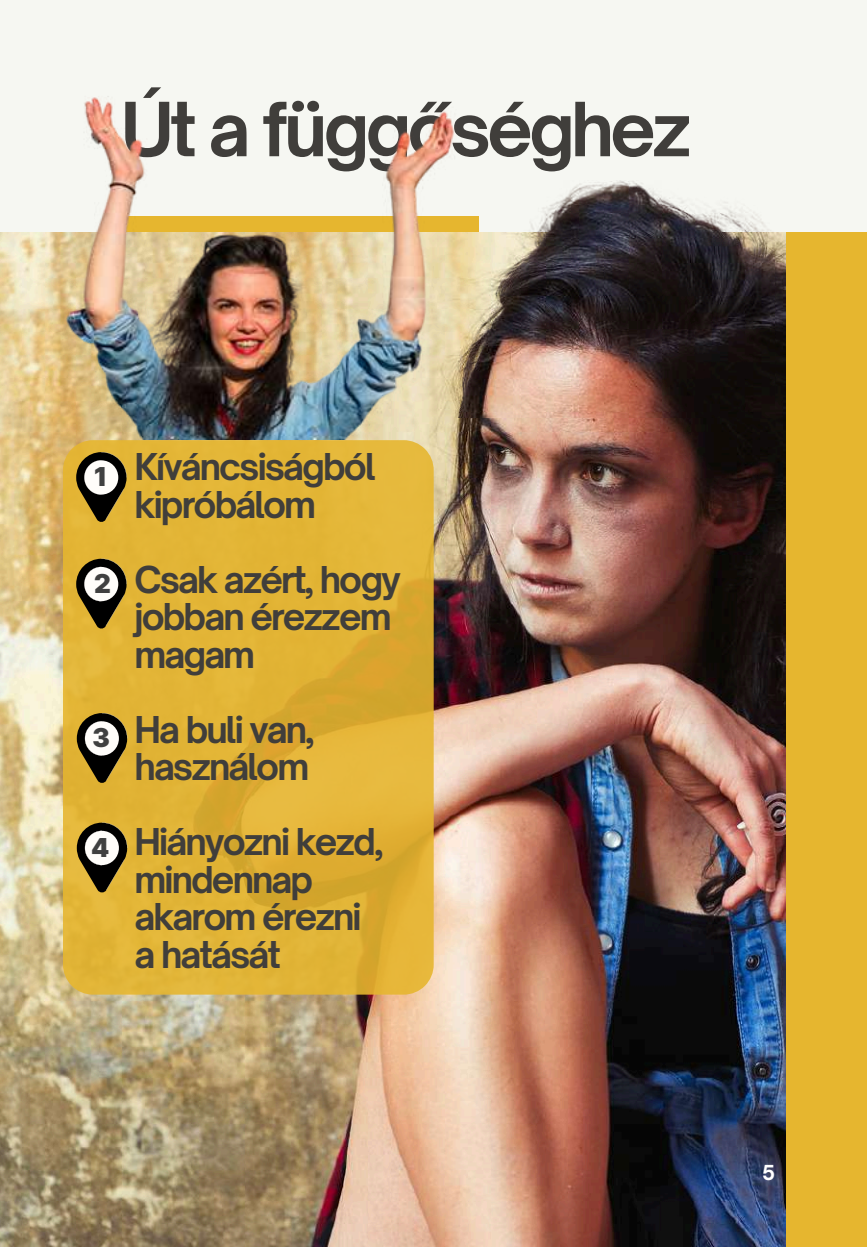
<style>
.page{position:relative;width:867px;height:1247px;background:#fff}
.page>*{position:absolute;margin:0;border:0;box-sizing:border-box;transform-origin:0 0}
.t1{font:700 71.4px "Open Sauce One";letter-spacing:-.055em;color:#403e3b}
.t2{font:700 35.4px/37.6px "Open Sauce One";letter-spacing:-.055em;color:#403e3b}
.t3{font:900 26px "Inter";color:#404040}
.t4{font:700 19.8px "Open Sauce One";color:#fff}
</style>
<div class="page">
<div style="left:0;top:0;width:867px;height:1246px;background:#f6f7f2"></div>
<div style="left:786px;top:233px;width:81px;height:1013px;background:#e6b62f"></div>
<img style="left:0;top:233px;width:785px;height:1013px">
<img style="left:473px;top:181px;width:301px;height:237px">
<img style="left:31px;top:96px;width:442px;height:343px">
<svg style="left:63px;top:440px;width:371px;height:554px;background:#e1b236"></svg>
<svg style="left:76px;top:452px;width:51px;height:71px"></svg>
<svg style="left:76px;top:558px;width:51px;height:71px"></svg>
<svg style="left:77px;top:713px;width:50px;height:70px"></svg>
<svg style="left:77px;top:822px;width:50px;height:71px"></svg>
<h1 class="t1" style="left:121px;top:85px;width:572px">Út a függőséghez</h1>
<p class="t3" style="left:94px;top:461px;width:15px">1</p>
<p class="t3" style="left:94px;top:568px;width:18px">2</p>
<p class="t3" style="left:93px;top:722px;width:19px">3</p>
<p class="t3" style="left:91px;top:831px;width:20px">4</p>
<p class="t2" style="left:135px;top:448px;width:243px">Kíváncsiságból kipróbálom</p>
<p class="t2" style="left:135px;top:560px;width:268px">Csak azért, hogy jobban érezzem magam</p>
<p class="t2" style="left:135px;top:710px;width:182px">Ha buli van, használom</p>
<p class="t2" style="left:135px;top:823px;width:251px">Hiányozni kezd, mindennap akarom érezni a hatását</p>
<p class="t4" style="left:762px;top:1160px;width:14px">5</p>
</div>
